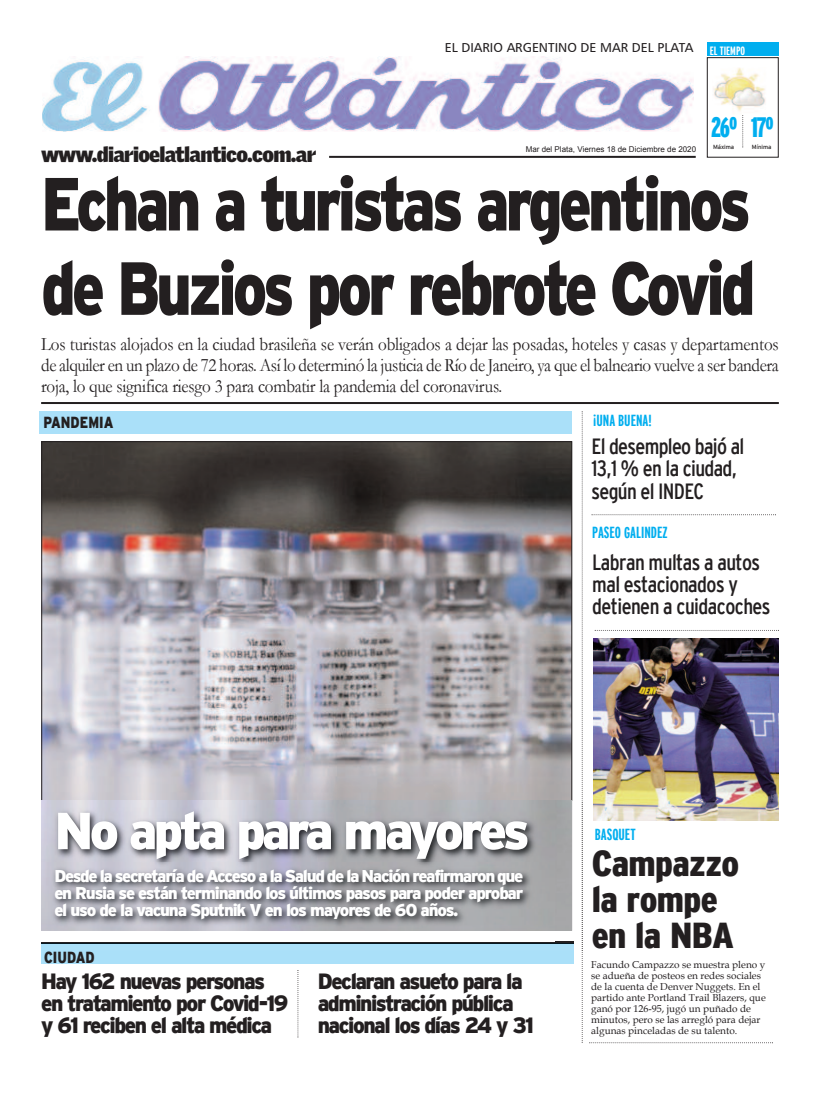
<style>
.page{position:relative;width:820px;height:1095px;background:#fff}
.page>*{position:absolute;margin:0;border:0;box-sizing:border-box;transform-origin:0 0}
.t1{font:900 75px/84.3px "Interstate";letter-spacing:-.065em;color:#231f20;scale:.81 1}
.t2{font:900 52px "Interstate";letter-spacing:-.08em;color:#fff}
.t3{font:900 condensed 36px/36px "Interstate";letter-spacing:-.015em;color:#231f20;scale:1.07 1}
.t4{font:900 extra-condensed 28px "Interstate";color:#00aeef}
.t5{font:900 22px/22px "Interstate";letter-spacing:-.07em;color:#231f20;scale:.95 1}
.t6{font:condensed 22px/22px "Interstate";letter-spacing:-.025em;color:#231f20}
.t7{font:900 21px "Griffith Gothic";letter-spacing:-.03em;color:#231f20}
.t8{font:19px/21px "Garamond";letter-spacing:-.015em;color:#231f20;text-align:justify;scale:.9 1}
.t9{font:900 17px/17px "Interstate";letter-spacing:-.07em;color:#fff;text-align:justify}
.t10{font:700 extra-condensed 16px "Interstate";color:#00aeef}
.t11{font:900 16px "Interstate";color:#231f20;scale:.8 1}
.t12{font:13px "Humanist 777 BT Roman B";color:#231f20}
.t13{font:700 extra-condensed 12px "Interstate";color:#fff}
.t14{font:10px/11px "Book Antiqua";color:#231f20}
.t15{font:8px "Arial";color:#231f20}
.t16{font:6px "Interstate";letter-spacing:-.005em;color:#231f20}
</style>
<div class="page">
<div style="left:41px;top:942px;width:532px;height:21px;background:#aae0f9"></div>
<img style="left:43px;top:443px;width:527px;height:357px">
<svg style="left:581px;top:411px;width:1px;height:630px"></svg>
<hr style="left:41px;top:402px;width:737px;height:2px;background:#231f20">
<div style="left:39px;top:410px;width:532px;height:23px;background:#aae0f9"></div>
<svg style="left:591px;top:514px;width:184px;height:1px"></svg>
<img style="left:593px;top:638px;width:185px;height:182px">
<img style="left:41px;top:800px;width:542px;height:150px">
<img style="left:41px;top:941px;width:532px;height:9px">
<img style="left:571px;top:800px;width:1px;height:130px">
<div style="left:554px;top:800px;width:17px;height:129px;background:#a5a5a7"></div>
<img style="left:42px;top:800px;width:512px;height:62px">
<img style="left:581px;top:800px;width:1px;height:30px">
<svg style="left:297px;top:970px;width:1px;height:67px"></svg>
<img style="left:42px;top:56px;width:651px;height:75px">
<hr style="left:329px;top:156px;width:366px;height:2px;background:#231f20">
<div style="left:706px;top:57px;width:72px;height:100px;border:1px solid #231f20"></div>
<div style="left:706px;top:43px;width:72px;height:13px;background:#00aeef"></div>
<svg style="left:742px;top:115px;width:1px;height:32px"></svg>
<img style="left:713px;top:68px;width:53px;height:44px">
<img style="left:41px;top:862px;width:513px;height:79px">
<p class="t12" style="left:444px;top:40px;width:250px">EL DIARIO ARGENTINO DE MAR DEL PLATA</p>
<p class="t13" style="left:709px;top:44px;width:37px">EL TIEMPO</p>
<h3 class="t4" style="left:711px;top:111px;width:64px">26º 17º</h3>
<p class="t7" style="left:41px;top:143px;width:276px">www.diarioelatlantico.com.ar</p>
<p class="t16" style="left:712px;top:143px;width:23px">Máxima</p>
<p class="t16" style="left:751px;top:143px;width:21px">Mínima</p>
<p class="t15" style="left:525px;top:145px;width:172px">Mar del Plata, Viernes 18 de Diciembre de 2020</p>
<h1 class="t1" style="left:41px;top:161px;width:883px">Echan a turistas argentinos de Buzios por rebrote Covid</h1>
<p class="t8" style="left:41px;top:334px;width:820px">Los turistas alojados en la ciudad brasileña se verán obligados a dejar las posadas, hoteles y casas y departamentos de alquiler en un plazo de 72 horas. Así lo determinó la justicia de Río de Janeiro, ya que el balneario vuelve a ser bandera roja, lo que significa riesgo 3 para combatir la pandemia del coronavirus.</p>
<p class="t11" style="left:43px;top:413px;width:89px">PANDEMIA</p>
<p class="t10" style="left:593px;top:411px;width:60px">¡UNA BUENA!</p>
<p class="t6" style="left:591px;top:435px;width:154px">El desempleo bajó al<br>13,1 % en la ciudad, según el INDEC</p>
<p class="t10" style="left:592px;top:523px;width:77px">PASEO GALINDEZ</p>
<p class="t6" style="left:592px;top:550px;width:180px">Labran multas a autos mal estacionados y detienen a cuidacoches</p>
<h2 class="t2" style="left:54px;top:801px;width:476px">No apta para mayores</h2>
<p class="t9" style="left:54px;top:866px;width:470px">Desde la secretaría de Acceso a la Salud de la Nación reafirmaron que en Rusia se están terminando los últimos pasos para poder aprobar el uso de la vacuna Sputnik V en los mayores de 60 años.</p>
<p class="t11" style="left:44px;top:948px;width:65px">CIUDAD</p>
<p class="t5" style="left:41px;top:969px;width:261px">Hay 162 nuevas personas en tratamiento por Covid-19 y 61 reciben el alta médica</p>
<p class="t5" style="left:318px;top:969px;width:229px">Declaran asueto para la administración pública nacional los días 24 y 31</p>
<p class="t10" style="left:594px;top:825px;width:42px">BASQUET</p>
<h3 class="t3" style="left:591px;top:844px;width:139px">Campazzo la rompe en la NBA</h3>
<p class="t14" style="left:591px;top:958px;width:176px">Facundo Campazzo se muestra pleno y se adueña de posteos en redes sociales de la cuenta de Denver Nuggets. En el partido ante Portland Trail Blazers, que ganó por 126-95, jugó un puñado de minutos, pero se las arregló para dejar algunas pinceladas de su talento.</p>
</div>
